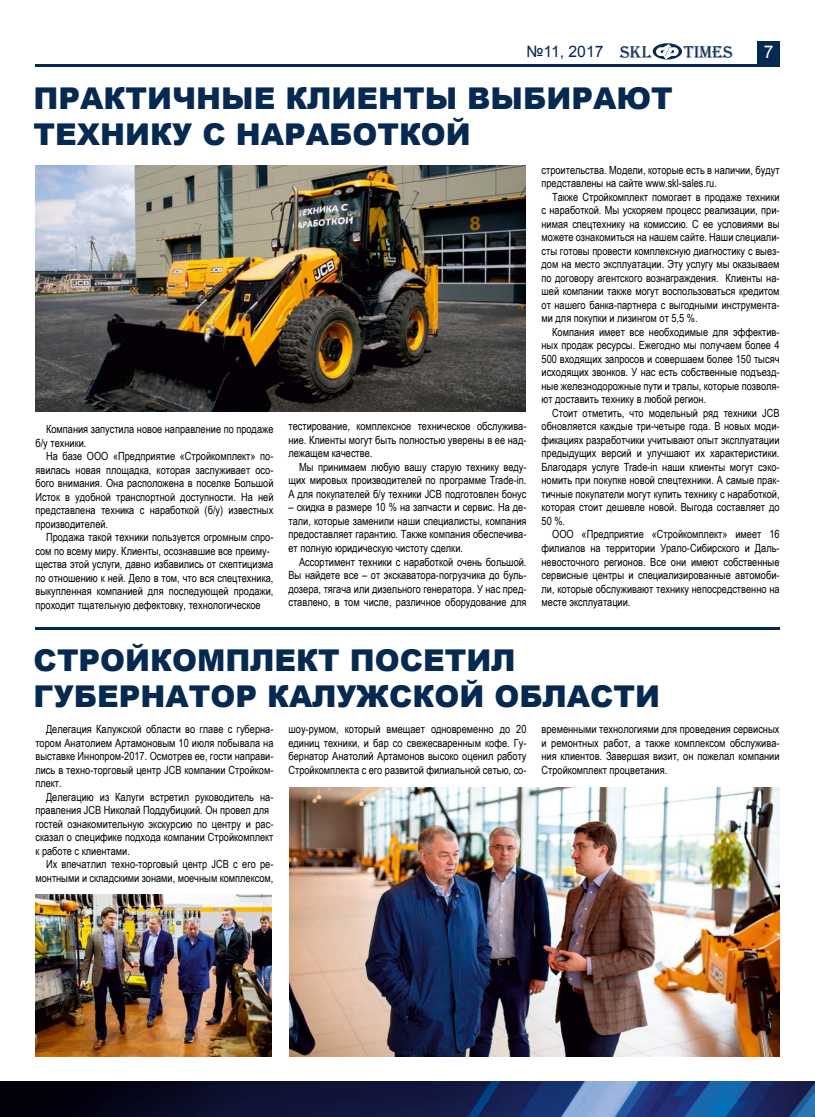
<style>
.page{position:relative;width:815px;height:1117px;background:#fff}
.page>*{position:absolute;margin:0;border:0;box-sizing:border-box;transform-origin:0 0}
.t1{font:900 30px/36px "Arial";color:#062951}
.t2{font:17.5px "Algerian";color:#062951}
.t3{font:17.5px "Arial";color:#fff}
.t4{font:15.75px "Arial";color:#062951}
.t5{font:11.25px/13.5px "Arial Narrow";color:#000;text-align:justify}
.s1{font-family:"Algerian";font-size:17.5px}
</style>
<div class="page">
<hr style="left:35px;top:64px;width:745px;height:2px;background:#062951">
<div style="left:757px;top:42px;width:23px;height:22px;background:#062951"></div>
<svg style="left:653px;top:43px;width:29px;height:16px"></svg>
<svg style="left:656px;top:44px;width:22px;height:15px"></svg>
<img style="left:0;top:1081px;width:815px;height:35px">
<img style="left:289px;top:787px;width:491px;height:269px">
<img style="left:35px;top:894px;width:237px;height:162px">
<img style="left:35px;top:165px;width:491px;height:246px">
<hr style="left:35px;top:627px;width:745px;height:3px;background:#062951">
<h3 class="t4" style="left:526px;top:41px;width:126px">№11, 2017 <span class="s1">SKL</span></h3>
<h2 class="t2" style="left:684px;top:42px;width:50px">TIMES</h2>
<h2 class="t3" style="left:764px;top:41px;width:11px">7</h2>
<h1 class="t1" style="left:34px;top:79px;width:641px">ПРАКТИЧНЫЕ КЛИЕНТЫ ВЫБИРАЮТ<br>ТЕХНИКУ С НАРАБОТКОЙ</h1>
<p class="t5" style="left:542px;top:162px;width:240px">строительства. Модели, которые есть в наличии, будут представлены на сайте www.skl-sales.ru.</p>
<p class="t5" style="left:542px;top:189px;width:240px;text-indent:11px">Также Стройкомплект помогает в продаже техники с наработкой. Мы ускоряем процесс реализации, при&shy;нимая спецтехнику на комиссию. С ее условиями вы можете ознакомиться на нашем сайте. Наши специали&shy;сты готовы провести комплексную диагностику с выез&shy;дом на место эксплуатации. Эту услугу мы оказываем по договору агентского вознаграждения. Клиенты на&shy;шей компании также могут воспользоваться кредитом от нашего банка-партнера с выгодными инструмента&shy;ми для покупки и лизингом от 5,5 %.</p>
<p class="t5" style="left:542px;top:324px;width:240px;text-indent:11px">Компания имеет все необходимые для эффектив&shy;ных продаж ресурсы. Ежегодно мы получаем более 4<br>500 входящих запросов и совершаем более 150 тысяч исходящих звонков. У нас есть собственные подъезд&shy;ные железнодорожные пути и тралы, которые позволя&shy;ют доставить технику в любой регион.</p>
<p class="t5" style="left:542px;top:405px;width:240px;text-indent:11px">Стоит отметить, что модельный ряд техники JCB обновляется каждые три-четыре года. В новых моди&shy;фикациях разработчики учитывают опыт эксплуатации предыдущих версий и улучшают их характеристики.<br>Благодаря услуге Trade-in наши клиенты могут сэко&shy;номить при покупке новой спецтехники. А самые прак&shy;тичные покупатели могут купить технику с наработкой, которая стоит дешевле новой. Выгода составляет до 50 %.</p>
<p class="t5" style="left:542px;top:527px;width:240px;text-indent:11px">ООО «Предприятие «Стройкомплект» имеет 16 филиалов на территории Урало-Сибирского и Даль&shy;невосточного регионов. Все они имеют собственные сервисные центры и специализированные автомоби&shy;ли, которые обслуживают технику непосредственно на месте эксплуатации.</p>
<h1 class="t1" style="left:34px;top:641px;width:628px">СТРОЙКОМПЛЕКТ ПОСЕТИЛ<br>ГУБЕРНАТОР КАЛУЖСКОЙ ОБЛАСТИ</h1>
<p class="t5" style="left:35px;top:722px;width:240px;text-indent:11px">Делегация Калужской области во главе с губерна&shy;тором Анатолием Артамоновым 10 июля побывала на выставке Иннопром-2017. Осмотрев ее, гости направи&shy;лись в техно-торговый центр JCB компании Стройком&shy;плект.</p>
<p class="t5" style="left:35px;top:789px;width:240px;text-align:left;text-indent:11px">Делегацию из Калуги встретил руководитель на&shy;правления JCB Николай Поддубицкий. Он провел для гостей ознакомительную экскурсию по центру и рас&shy;сказал о специфике подхода компании Стройкомплект к работе с клиентами.</p>
<p class="t5" style="left:35px;top:857px;width:240px;text-align:right">Их впечатлил техно-торговый центр JCB с его ре&shy;монтными и складскими зонами, моечным комплексом,</p>
<p class="t5" style="left:288px;top:419px;width:240px">тестирование, комплексное техническое обслужива&shy;ние. Клиенты могут быть полностью уверены в ее над&shy;лежащем качестве.</p>
<p class="t5" style="left:288px;top:459px;width:240px;text-indent:11px">Мы принимаем любую вашу старую технику веду&shy;щих мировых производителей по программе Trade-in.<br>А для покупателей б/у техники JCB подготовлен бонус</p>
<p class="t5" style="left:288px;top:500px;width:240px">– скидка в размере 10 % на запчасти и сервис. На де&shy;тали, которые заменили наши специалисты, компания предоставляет гарантию. Также компания обеспечива&shy;ет полную юридическую чистоту сделки.</p>
<p class="t5" style="left:288px;top:554px;width:240px;text-indent:11px">Ассортимент техники с наработкой очень большой.<br>Вы найдете все – от экскаватора-погрузчика до буль&shy;дозера, тягача или дизельного генератора. У нас пред&shy;ставлено, в том числе, различное оборудование для</p>
<p class="t5" style="left:35px;top:422px;width:240px;text-indent:11px">Компания запустила новое направление по продаже б/у техники.</p>
<p class="t5" style="left:35px;top:449px;width:240px;text-indent:11px">На базе ООО «Предприятие «Стройкомплект» по&shy;явилась новая площадка, которая заслуживает осо&shy;бого внимания. Она расположена в поселке Большой Исток в удобной транспортной доступности. На ней представлена техника с наработкой (б/у) известных производителей.</p>
<p class="t5" style="left:35px;top:530px;width:240px;text-align:left;text-indent:11px">Продажа такой техники пользуется огромным спро&shy;сом по всему миру. Клиенты, осознавшие все преиму&shy;щества этой услуги, давно избавились от скептицизма по отношению к ней. Дело в том, что вся спецтехника, выкупленная компанией для последующей продажи, проходит тщательную дефектовку, технологическое</p>
<p class="t5" style="left:288px;top:722px;width:240px">шоу-румом, который вмещает одновременно до 20 единиц техники, и бар со свежесваренным кофе. Гу&shy;бернатор Анатолий Артамонов высоко оценил работу Стройкомплекта с его развитой филиальной сетью, со-</p>
<p class="t5" style="left:542px;top:722px;width:240px">временными технологиями для проведения сервисных и ремонтных работ, а также комплексом обслужива&shy;ния клиентов. Завершая визит, он пожелал компании Стройкомплект процветания.</p>
</div>
